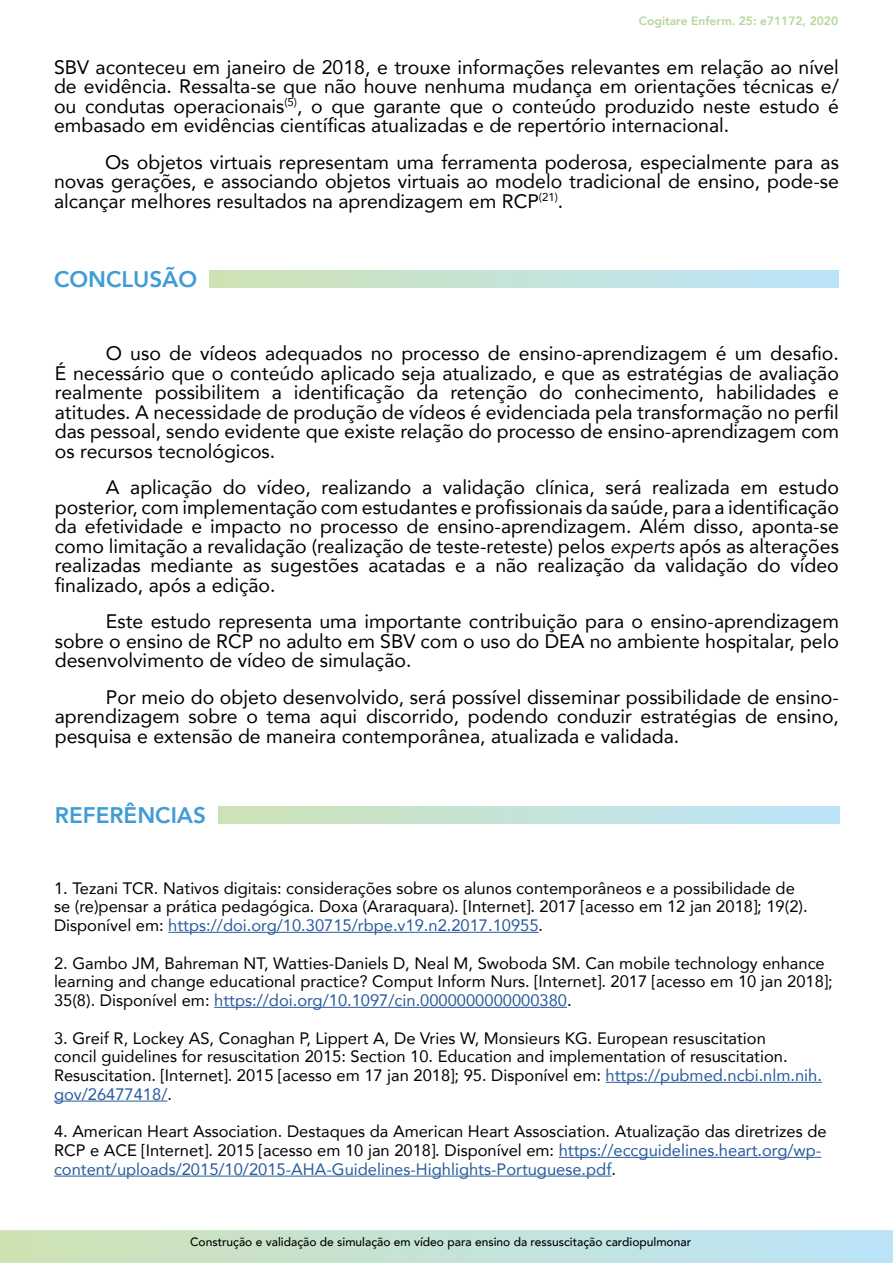
<style>
.page{position:relative;width:893px;height:1263px;background:#fff}
.page>*{position:absolute;margin:0;border:0;box-sizing:border-box;transform-origin:0 0}
.t1{font:800 22.5px "Avenir";color:#409cd4}
.t2{font:19.5px/19.5px "Avenir";color:#000;text-align:justify}
.t3{font:16.5px/18.8px "Avenir";color:#000}
.t4{font:500 12px "Avenir";color:#000}
.t5{font:800 12px "Avenir";color:#b7d69b}
.s1{font-style:italic}
.s2{color:#275b9b}
</style>
<div class="page">
<svg style="left:0;top:1230px;width:893px;height:33px;background:#c4e2d6"></svg>
<div style="left:210px;top:271px;width:629px;height:16px;background:linear-gradient(to right,#cee2b4,#bae3fb)"></div>
<div style="left:219px;top:807px;width:621px;height:16px;background:linear-gradient(to right,#cde2b5,#bae3fb)"></div>
<hr style="left:168px;top:932px;width:371px;height:1px;background:#275b9b">
<hr style="left:214px;top:1007px;width:353px;height:1px;background:#275b9b">
<hr style="left:606px;top:1082px;width:216px;height:1px;background:#275b9b">
<hr style="left:54px;top:1101px;width:113px;height:1px;background:#275b9b">
<hr style="left:559px;top:1157px;width:262px;height:1px;background:#275b9b">
<hr style="left:54px;top:1176px;width:558px;height:1px;background:#275b9b">
<p class="t5" style="left:639px;top:12px;width:201px">Cogitare Enferm. 25: e71172, 2020</p>
<p class="t2" style="left:54px;top:56px;width:786px">SBV aconteceu em janeiro de 2018, e trouxe informações relevantes em relação ao nível de evidência. Ressalta-se que não houve nenhuma mudança em orientações técnicas e/ ou condutas operacionais<sup>(5)</sup>, o que garante que o conteúdo produzido neste estudo é embasado em evidências científicas atualizadas e de repertório internacional.</p>
<p class="t2" style="left:54px;top:151px;width:786px;text-indent:51px">Os objetos virtuais representam uma ferramenta poderosa, especialmente para as novas gerações, e associando objetos virtuais ao modelo tradicional de ensino, pode-se alcançar melhores resultados na aprendizagem em RCP<sup>(21)</sup>.</p>
<p class="t1" style="left:54px;top:261px;width:145px">CONCLUSÃO</p>
<p class="t2" style="left:55px;top:343px;width:786px;text-indent:51px">O uso de vídeos adequados no processo de ensino-aprendizagem é um desafio.<br>É necessário que o conteúdo aplicado seja atualizado, e que as estratégias de avaliação realmente possibilitem a identificação da retenção do conhecimento, habilidades e atitudes. A necessidade de produção de vídeos é evidenciada pela transformação no perfil das pessoal, sendo evidente que existe relação do processo de ensino-aprendizagem com os recursos tecnológicos.</p>
<p class="t2" style="left:55px;top:477px;width:786px;text-indent:51px">A aplicação do vídeo, realizando a validação clínica, será realizada em estudo posterior, com implementação com estudantes e profissionais da saúde, para a identificação da efetividade e impacto no processo de ensino-aprendizagem. Além disso, aponta-se como limitação a revalidação (realização de teste-reteste) pelos <span class="s1">experts</span> após as alterações realizadas mediante as sugestões acatadas e a não realização da validação do vídeo finalizado, após a edição.</p>
<p class="t2" style="left:55px;top:611px;width:786px;text-indent:51px">Este estudo representa uma importante contribuição para o ensino-aprendizagem sobre o ensino de RCP no adulto em SBV com o uso do DEA no ambiente hospitalar, pelo desenvolvimento de vídeo de simulação.</p>
<p class="t2" style="left:55px;top:686px;width:786px;text-indent:51px">Por meio do objeto desenvolvido, será possível disseminar possibilidade de ensino&shy;aprendizagem sobre o tema aqui discorrido, podendo conduzir estratégias de ensino, pesquisa e extensão de maneira contemporânea, atualizada e validada.</p>
<p class="t1" style="left:55px;top:798px;width:153px">REFERÊNCIAS</p>
<p class="t3" style="left:54px;top:878px;width:755px">1. Tezani TCR. Nativos digitais: considerações sobre os alunos contemporâneos e a possibilidade de se (re)pensar a prática pedagógica. Doxa (Araraquara). [Internet]. 2017 [acesso em 12 jan 2018]; 19(2).<br>Disponível em: <span class="s2">https://doi.org/10.30715/rbpe.v19.n2.2017.10955</span>.</p>
<p class="t3" style="left:54px;top:953px;width:780px">2. Gambo JM, Bahreman NT, Watties-Daniels D, Neal M, Swoboda SM. Can mobile technology enhance learning and change educational practice? Comput Inform Nurs. [Internet]. 2017 [acesso em 10 jan 2018];<br>35(8). Disponível em: <span class="s2">https://doi.org/10.1097/cin.0000000000000380</span>.</p>
<p class="t3" style="left:54px;top:1028px;width:769px">3. Greif R, Lockey AS, Conaghan P, Lippert A, De Vries W, Monsieurs KG. European resuscitation<br>concil guidelines for resuscitation 2015: Section 10. Education and implementation of resuscitation.<br>Resuscitation. [Internet]. 2015 [acesso em 17 jan 2018]; 95. Disponível em: <span class="s2">https://pubmed.ncbi.nlm.nih. gov/26477418/</span>.</p>
<p class="t3" style="left:54px;top:1122px;width:774px">4. American Heart Association. Destaques da American Heart Assosciation. Atualização das diretrizes de<br>RCP e ACE [Internet]. 2015 [acesso em 10 jan 2018]. Disponível em: <span class="s2">https://eccguidelines.heart.org/wp&shy;content/uploads/2015/10/2015-AHA-Guidelines-Highlights-Portuguese.pdf</span>.</p>
<p class="t4" style="left:190px;top:1232px;width:502px">Construção e validação de simulação em vídeo para ensino da ressuscitação cardiopulmonar</p>
</div>
